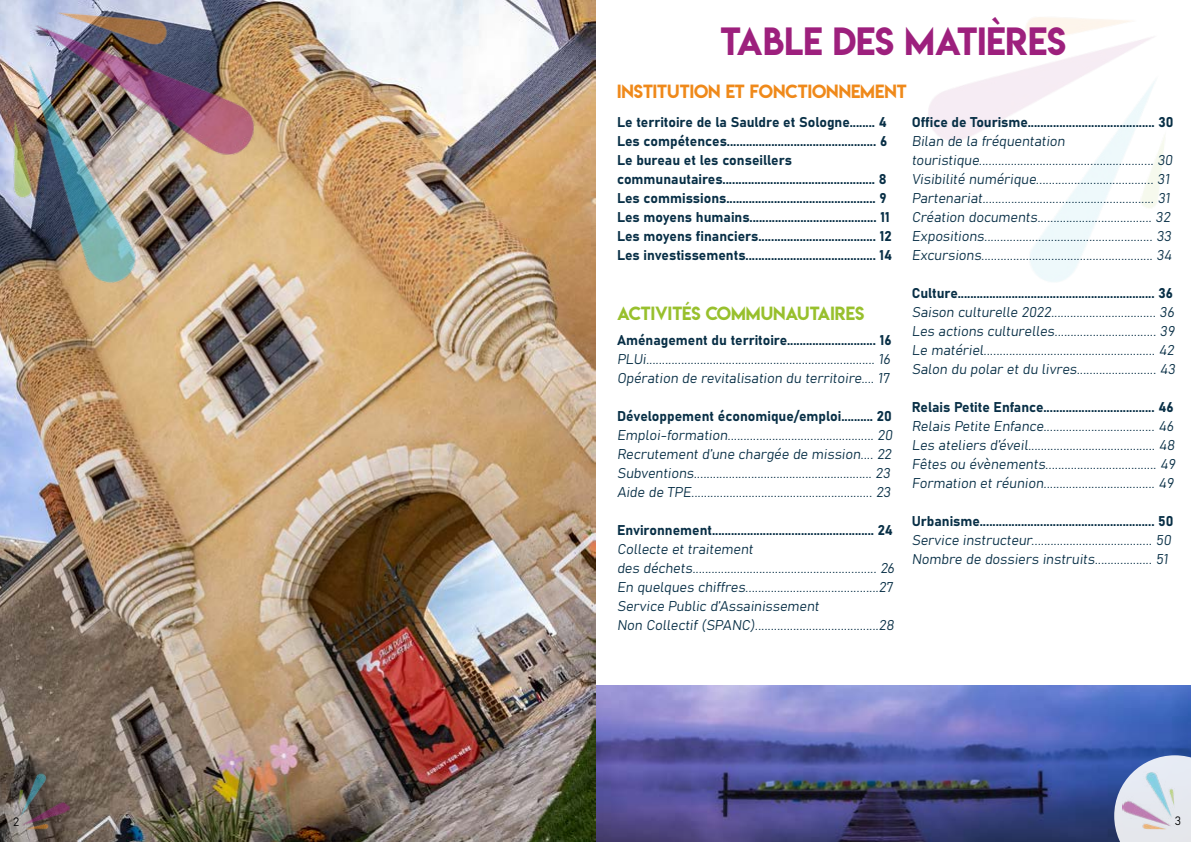
<style>
.page{position:relative;width:1191px;height:842px;background:#fff}
.page>*{position:absolute;margin:0;border:0;box-sizing:border-box;transform-origin:0 0}
.t1{font:35px "Lemon Milk";color:#9d207d}
.t2{font:17px "Lemon Milk";color:#ef891a}
.t3{font:17px "Lemon Milk";color:#98c02d}
.t4{font:14px/19px "Bahnschrift";color:#082f46}
.t5{font:12px "Bahnschrift";color:#000}
</style>
<div class="page">
<img style="left:595px;top:685px;width:596px;height:157px">
<img style="left:0;top:0;width:595px;height:842px">
<svg style="left:1114px;top:755px;width:77px;height:87px;background:#bdc6dd"></svg>
<img style="left:18px;top:772px;width:52px;height:59px">
<img style="left:0;top:4px;width:266px;height:292px">
<img style="left:1123px;top:772px;width:51px;height:57px">
<h1 class="t1" style="left:720px;top:16px;width:347px">TABLE DES MATIÈRES</h1>
<p class="t2" style="left:617px;top:79px;width:291px">INSTITUTION ET FONCTIONNEMENT</p>
<p class="t4" style="left:617px;top:112px;width:277px">Le territoire de la Sauldre et Sologne........ 4<br>Les compétences............................................... 6<br>Le bureau et les conseillers communautaires................................................ 8<br>Les commissions............................................... 9<br>Les moyens humains........................................ 11<br>Les moyens financiers..................................... 12<br>Les investissements......................................... 14</p>
<p class="t3" style="left:617px;top:301px;width:249px">ACTIVITÉS COMMUNAUTAIRES</p>
<p class="t4" style="left:617px;top:330px;width:277px;text-align:justify">Aménagement du territoire............................ 16<br>PLUi........................................................................ 16<br>Opération de revitalisation du territoire.... 17</p>
<p class="t4" style="left:617px;top:406px;width:279px">Développement économique/emploi.......... 20<br>Emploi-formation.............................................. 20<br>Recrutement d’une chargée de mission.... 22<br>Subventions........................................................ 23<br>Aide de TPE......................................................... 23</p>
<p class="t4" style="left:617px;top:520px;width:281px">Environnement................................................... 24<br>Collecte et traitement<br>des déchets.......................................................... 26<br>En quelques chiffres..........................................27<br>Service Public d’Assainissement<br>Non Collectif (SPANC).......................................28</p>
<p class="t4" style="left:911px;top:112px;width:265px">Office de Tourisme........................................ 30<br>Bilan de la fréquentation touristique....................................................... 30<br>Visibilité numérique..................................... 31<br>Partenariat...................................................... 31<br>Création documents.................................... 32<br>Expositions..................................................... 33<br>Excursions...................................................... 34</p>
<p class="t4" style="left:911px;top:283px;width:267px">Culture.............................................................. 36<br>Saison culturelle 2022................................. 36<br>Les actions culturelles................................ 39<br>Le matériel...................................................... 42<br>Salon du polar et du livres......................... 43</p>
<p class="t4" style="left:911px;top:397px;width:267px">Relais Petite Enfance................................... 46<br>Relais Petite Enfance................................... 46<br>Les ateliers d’éveil........................................ 48<br>Fêtes ou évènements................................... 49<br>Formation et réunion................................... 49</p>
<p class="t4" style="left:911px;top:511px;width:263px;text-align:justify">Urbanisme....................................................... 50<br>Service instructeur...................................... 50<br>Nombre de dossiers instruits.................. 51</p>
<p class="t5" style="left:13px;top:812px;width:8px">2</p>
<p class="t5" style="left:1174px;top:812px;width:8px">3</p>
</div>
